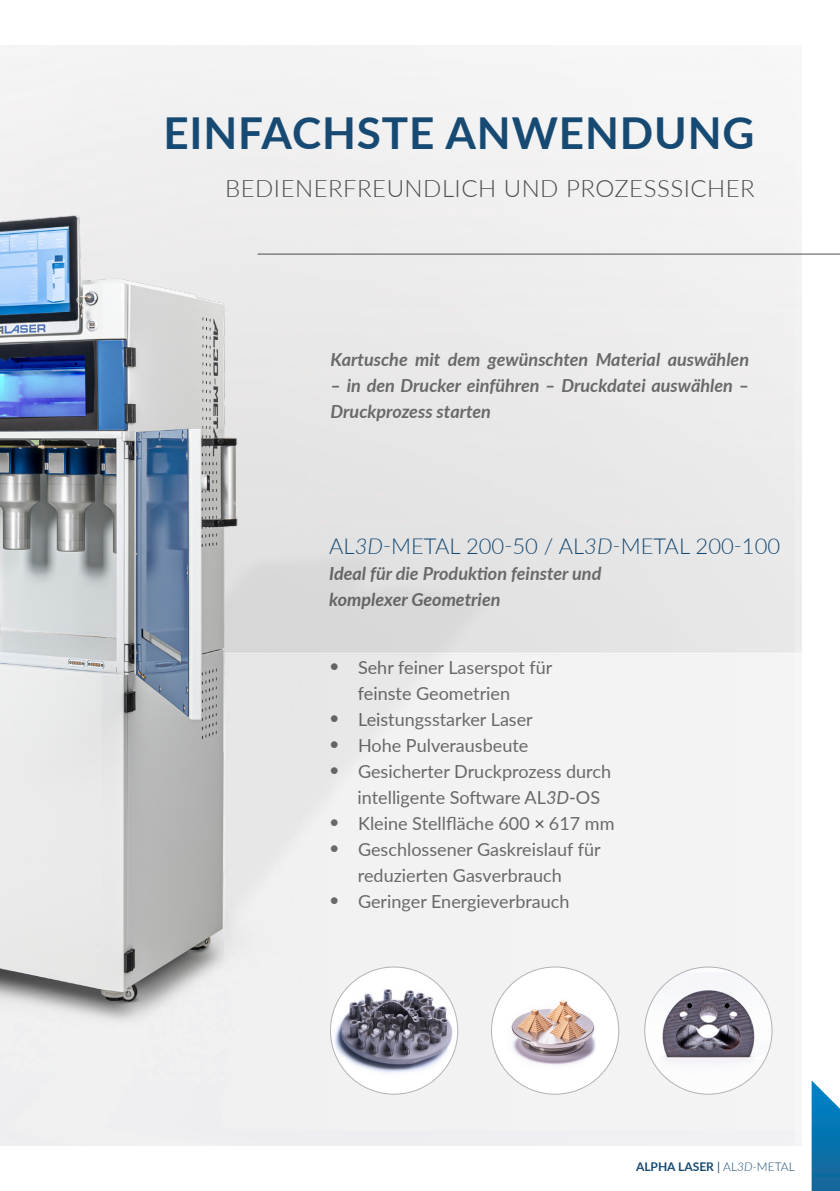
<style>
.page{position:relative;width:840px;height:1191px;background:#fff}
.page>*{position:absolute;margin:0;border:0;box-sizing:border-box;transform-origin:0 0}
.t1{font:700 44px "Lato";letter-spacing:.02em;color:#174a73}
.t2{font:300 24px "Lato";letter-spacing:.02em;color:#4b4c4d}
.t3{font:300 22px "Lato";color:#174a73}
.t4{font:18px/26px "Lato";color:#69696c}
.t5{font:italic 700 18px/26px "Lato";color:#69696c}
.t6{font:700 12px "Lato";color:#174a73}
.s1{font-style:italic}
.s2{color:#4b4c4d}
.s3{font-weight:400}
.s4{font-weight:300}
.s5{font-weight:300;font-style:italic}
</style>
<div class="page">
<hr style="left:257px;top:254px;width:582px;height:1px;background:#4b4c4d">
<svg style="left:811px;top:1080px;width:28px;height:111px"></svg>
<img style="left:330px;top:1035px;width:127px;height:59px">
<img style="left:644px;top:972px;width:127px;height:105px">
<img style="left:0;top:205px;width:494px;height:830px">
<img style="left:491px;top:967px;width:127px;height:127px;border-radius:64px">
<h1 class="t1" style="left:163px;top:100px;width:592px">EINFACHSTE ANWENDUNG</h1>
<h2 class="t2" style="left:225px;top:171px;width:531px">BEDIENERFREUNDLICH UND PROZESSSICHER</h2>
<p class="t5" style="left:330px;top:346px;width:420px">Kartusche mit dem gewünschten Material auswählen</p>
<p class="t5" style="left:330px;top:372px;width:420px">– in den Drucker einführen – Druckdatei auswählen –<br>Druckprozess starten</p>
<p class="t3" style="left:329px;top:530px;width:452px">AL<span class="s1">3D</span>-METAL 200-50 / AL<span class="s1">3D</span>-METAL 200-100</p>
<p class="t5" style="left:329px;top:559px;width:273px">Ideal für die Produktion feinster und komplexer Geometrien</p>
<p class="t4" style="left:358px;top:653px;width:196px;text-indent:-29px">• Sehr feiner Laserspot für feinste Geometrien</p>
<p class="t4" style="left:329px;top:705px;width:205px">• Leistungsstarker Laser</p>
<p class="t4" style="left:329px;top:731px;width:200px">• Hohe Pulverausbeute</p>
<p class="t4" style="left:357px;top:757px;width:255px;text-indent:-28px">• Gesicherter Druckprozess durch intelligente Software AL<span class="s1">3D</span>-OS</p>
<p class="t4" style="left:329px;top:809px;width:287px">• Kleine Stellfläche 600 <span class="s2">×</span> 617 mm</p>
<p class="t4" style="left:329px;top:835px;width:273px;text-align:center">• Geschlossener Gaskreislauf für reduzierten Gasverbrauch</p>
<p class="t4" style="left:329px;top:887px;width:242px">• Geringer Energieverbrauch</p>
<p class="t6" style="left:635px;top:1157px;width:160px">ALPHA LASER <span class="s3">|</span> <span class="s4">AL</span><span class="s5">3D</span><span class="s4">-METAL</span></p>
</div>
